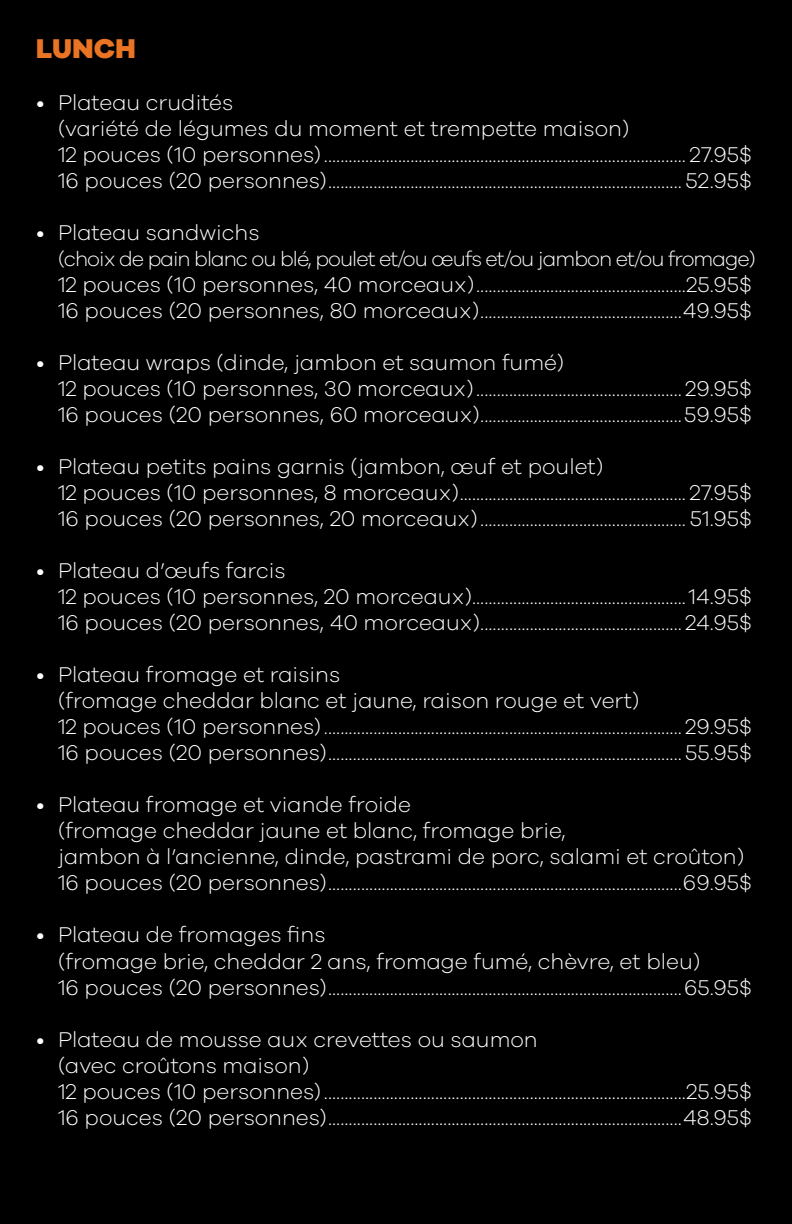
<style>
.page{position:relative;width:792px;height:1224px;background:#000}
.page>*{position:absolute;margin:0;border:0;box-sizing:border-box;transform-origin:0 0}
.t1{font:800 28px "Galano Grotesque";letter-spacing:.01em;color:#e97423}
.t2{font:300 22px/26px "Galano Grotesque";color:#fff}
.t3{font:300 21px "Galano Grotesque";letter-spacing:-.045em;color:#fff}
</style>
<div class="page">
<p class="t1" style="left:36px;top:31px;width:101px">LUNCH</p>
<p class="t2" style="left:58px;top:89px;width:696px;text-indent:-22px">• Plateau crudités<br>(variété de légumes du moment et trempette maison)<br>12 pouces (10 personnes)........................................................................................ 27.95$ 16 pouces (20 personnes)...................................................................................... 52.95$</p>
<p class="t2" style="left:36px;top:219px;width:225px">• Plateau sandwichs</p>
<p class="t3" style="left:58px;top:247px;width:699px">(choix de pain blanc ou blé, poulet et/ou œufs et/ou jambon et/ou fromage)</p>
<p class="t2" style="left:58px;top:271px;width:696px">12 pouces (10 personnes, 40 morceaux)...................................................25.95$<br>16 pouces (20 personnes, 80 morceaux).................................................49.95$</p>
<p class="t2" style="left:58px;top:349px;width:695px;text-indent:-22px">• Plateau wraps (dinde, jambon et saumon fumé)<br>12 pouces (10 personnes, 30 morceaux).................................................. 29.95$<br>16 pouces (20 personnes, 60 morceaux).................................................59.95$</p>
<p class="t2" style="left:58px;top:453px;width:695px;text-indent:-22px">• Plateau petits pains garnis (jambon, œuf et poulet)<br>12 pouces (10 personnes, 8 morceaux)....................................................... 27.95$<br>16 pouces (20 personnes, 20 morceaux).................................................. 51.95$</p>
<p class="t2" style="left:58px;top:557px;width:695px;text-indent:-22px">• Plateau d’œufs farcis<br>12 pouces (10 personnes, 20 morceaux)....................................................14.95$<br>16 pouces (20 personnes, 40 morceaux)................................................. 24.95$</p>
<p class="t2" style="left:58px;top:661px;width:695px;text-indent:-22px">• Plateau fromage et raisins<br>(fromage cheddar blanc et jaune, raison rouge et vert)<br>12 pouces (10 personnes)....................................................................................... 29.95$ 16 pouces (20 personnes)...................................................................................... 55.95$</p>
<p class="t2" style="left:58px;top:791px;width:696px;text-indent:-22px">• Plateau fromage et viande froide<br>(fromage cheddar jaune et blanc, fromage brie,<br>jambon à l’ancienne, dinde, pastrami de porc, salami et croûton)<br>16 pouces (20 personnes)......................................................................................69.95$</p>
<p class="t2" style="left:58px;top:921px;width:695px;text-indent:-22px">• Plateau de fromages fins<br>(fromage brie, cheddar 2 ans, fromage fumé, chèvre, et bleu)<br>16 pouces (20 personnes)......................................................................................65.95$</p>
<p class="t2" style="left:58px;top:1025px;width:695px;text-indent:-22px">• Plateau de mousse aux crevettes ou saumon<br>(avec croûtons maison)<br>12 pouces (10 personnes)........................................................................................25.95$ 16 pouces (20 personnes)......................................................................................48.95$</p>
</div>
